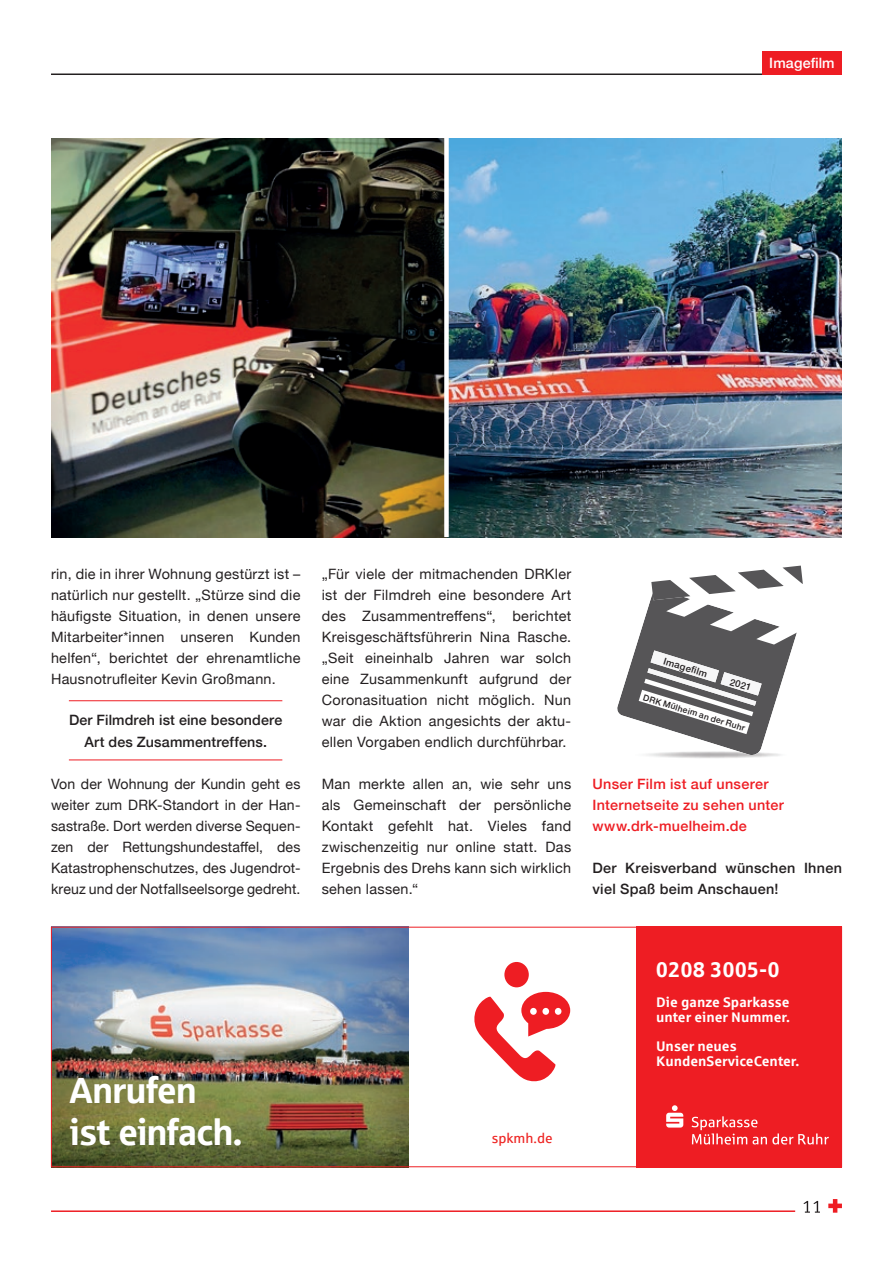
<style>
.page{position:relative;width:893px;height:1263px;background:#fff}
.page>*{position:absolute;margin:0;border:0;box-sizing:border-box;transform-origin:0 0}
.t1{font:36.3px/42.3px "Sparkasse Head";color:#fff}
.t2{font:700 21.3px "Sparkasse Rg";color:#fff}
.t3{font:14.25px/21px "Helvetica Neue";letter-spacing:.02em;color:#231f20;text-align:justify}
.t4{font:500 14.25px/21px "Helvetica Neue";letter-spacing:.02em;color:#231f20}
.t5{font:500 14.25px/21px "Helvetica Neue";letter-spacing:.02em;color:#ee1d23}
.t6{font:500 14.25px "Helvetica Neue";letter-spacing:.01em;color:#fff}
.t7{font:700 13.95px/14.7px "Sparkasse Rg";color:#fff}
.t8{font:13.95px "Sparkasse Rg";color:#ee2523}
.t9{font:500 9.45px "Helvetica Neue";color:#231f20}
.t10{font:500 8.55px "Helvetica Neue";color:#231f20}
</style>
<div class="page">
<hr style="left:51px;top:1210px;width:744px;height:2px;background:#ee1d23">
<svg style="left:804px;top:1201px;width:16px;height:12px"></svg>
<svg style="left:828px;top:1199px;width:14px;height:14px"></svg>
<img style="left:53px;top:929px;width:355px;height:236px">
<div style="left:636px;top:927px;width:206px;height:240px;background:#ee1d23"></div>
<svg style="left:692px;top:1116px;width:137px;height:28px"></svg>
<svg style="left:666px;top:1105px;width:17px;height:22px"></svg>
<svg style="left:474px;top:992px;width:96px;height:90px"></svg>
<div style="left:504px;top:962px;width:25px;height:25px;background:#ee1d23;border-radius:50%"></div>
<div style="left:51px;top:927px;width:791px;height:240px;border:1px solid #ee1d23"></div>
<img style="left:51px;top:138px;width:791px;height:399px">
<div style="left:444px;top:138px;width:5px;height:399px;background:#fff"></div>
<hr style="left:69px;top:700px;width:213px;height:1px;background:#ee1d23">
<hr style="left:69px;top:759px;width:213px;height:1px;background:#ee1d23">
<svg style="left:617px;top:566px;width:186px;height:189px"></svg>
<hr style="left:51px;top:74px;width:711px;height:1px;background:#231f20">
<div style="left:762px;top:51px;width:80px;height:24px;background:#ee1d23"></div>
<p class="t6" style="left:769px;top:52px;width:67px">Imagefilm</p>
<p class="t3" style="left:51px;top:564px;width:251px">rin, die in ihrer Wohnung gestürzt ist – natürlich nur gestellt. „Stürze sind die häufigste Situation, in denen unsere Mitarbeiter*innen unseren Kunden helfen“, berichtet der ehrenamtliche Hausnotrufleiter Kevin Großmann.</p>
<p class="t4" style="left:69px;top:707px;width:215px;line-height:22.5px;text-align:center">Der Filmdreh ist eine besondere<br>Art des Zusammentreffens.</p>
<p class="t3" style="left:51px;top:774px;width:251px">Von der Wohnung der Kundin geht es weiter zum DRK-Standort in der Han&shy;sastraße. Dort werden diverse Sequen&shy;zen der Rettungshundestaffel, des Katastrophenschutzes, des Jugendrot&shy;kreuz und der Notfallseelsorge gedreht.</p>
<p class="t3" style="left:322px;top:564px;width:251px">„Für viele der mitmachenden DRKler ist der Filmdreh eine besondere Art des Zusammentreffens“, berichtet Kreisgeschäftsführerin Nina Rasche. „Seit eineinhalb Jahren war solch eine Zusammenkunft aufgrund der Coronasituation nicht möglich. Nun war die Aktion angesichts der aktu&shy;ellen Vorgaben endlich durchführbar.</p>
<p class="t3" style="left:322px;top:774px;width:251px">Man merkte allen an, wie sehr uns als Gemeinschaft der persönliche Kontakt gefehlt hat. Vieles fand zwischenzeitig nur online statt. Das Ergebnis des Drehs kann sich wirklich sehen lassen.“</p>
<p class="t5" style="left:592px;top:772px;width:193px">Unser Film ist auf unserer<br>Internetseite zu sehen unter www.drk-muelheim.de</p>
<p class="t9" style="left:666px;top:653px;width:47px;rotate:17deg">Imagefi lm</p>
<p class="t9" style="left:732px;top:674px;width:24px;rotate:17deg">2021</p>
<p class="t10" style="left:645px;top:691px;width:108px;rotate:17deg">DRK Mülheim an der Ruhr</p>
<p class="t4" style="left:592px;top:856px;width:251px">Der Kreisverband wünschen Ihnen viel Spaß beim Anschauen!</p>
<h1 class="t1" style="left:70px;top:1068px;width:174px">Anrufen ist einfach.</h1>
<p class="t8" style="left:492px;top:1130px;width:63px">spkmh.de</p>
<h2 class="t2" style="left:656px;top:956px;width:125px">0208 3005-0</h2>
<p class="t7" style="left:656px;top:994px;width:135px">Die ganze Sparkasse unter einer Nummer.</p>
<p class="t7" style="left:656px;top:1038px;width:145px">Unser neues<br>KundenServiceCenter.</p>
</div>
